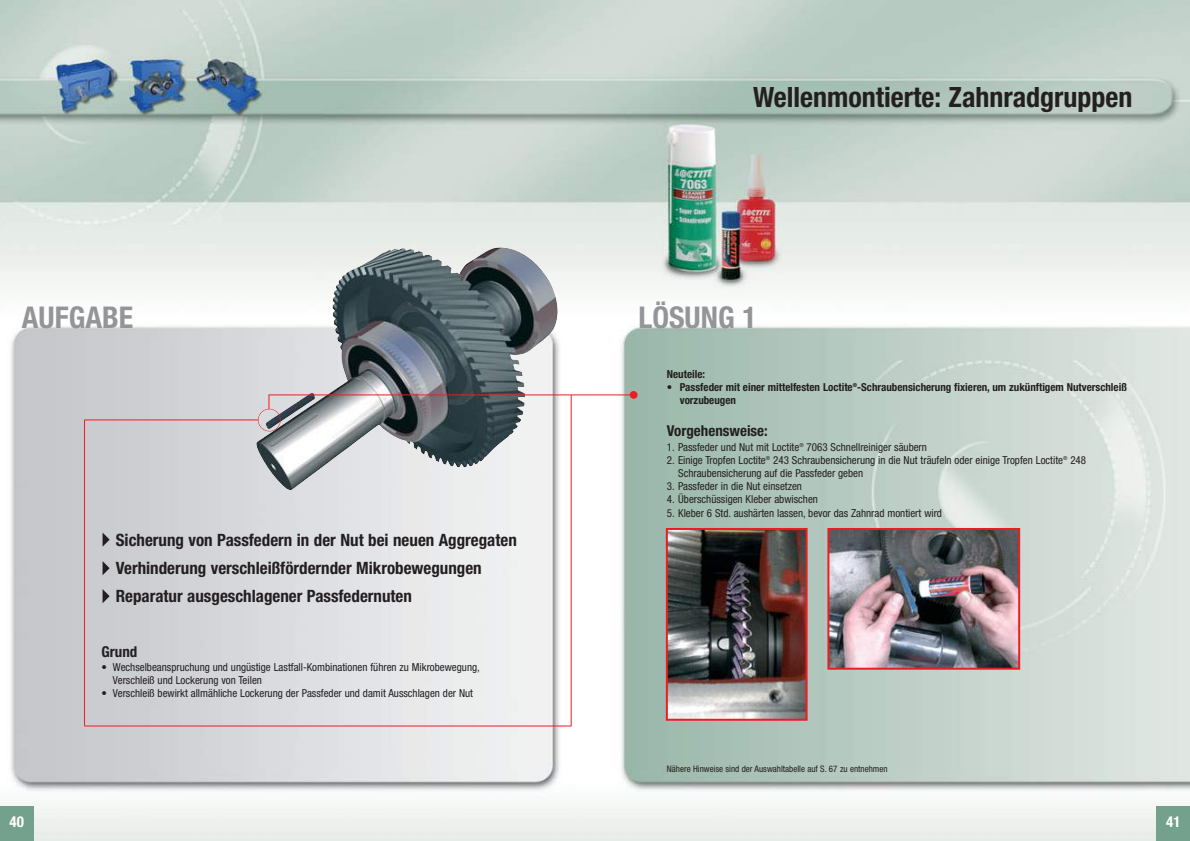
<style>
.page{position:relative;width:1190px;height:841px;background:#fff}
.page>*{position:absolute;margin:0;border:0;box-sizing:border-box;transform-origin:0 0}
.t1{font:700 condensed 30px "Helvetica Neue";color:#939598}
.t2{font:700 condensed 28px "Helvetica Neue";color:#231f20}
.t3{font:700 condensed 17px/28px "Helvetica Neue";color:#231f20}
.t4{font:700 condensed 15px "Helvetica Neue";color:#231f20}
.t5{font:700 condensed 15px "Helvetica Neue";color:#fff}
.t6{font:condensed 11px/13.2px "Helvetica Neue";color:#231f20}
.t7{font:700 condensed 11px/13.2px "Helvetica Neue";color:#231f20}
.t8{font:condensed 9px "Helvetica Neue";color:#231f20}
</style>
<div class="page">
<img style="left:0;top:0;width:1190px;height:841px">
<div style="left:1156px;top:806px;width:34px;height:35px;background:#74a18d"></div>
<div style="left:0;top:807px;width:34px;height:34px;background:#74a18d"></div>
<div style="left:630px;top:391px;width:8px;height:8px;background:#ed1c24;border-radius:50%"></div>
<hr style="left:84px;top:420px;width:1px;height:306px;background:#ed1c24">
<hr style="left:84px;top:726px;width:487px;height:1px;background:#ed1c24">
<hr style="left:571px;top:395px;width:1px;height:331px;background:#ed1c24">
<img style="left:830px;top:531px;width:187px;height:136px">
<div style="left:827px;top:528px;width:193px;height:142px;border:2px solid #ed1c24"></div>
<img style="left:669px;top:531px;width:136px;height:187px">
<div style="left:666px;top:528px;width:142px;height:193px;border:2px solid #ed1c24"></div>
<img style="left:256px;top:315px;width:269px;height:175px">
<svg style="left:103px;top:533px;width:7px;height:14px"></svg>
<svg style="left:103px;top:561px;width:7px;height:14px"></svg>
<svg style="left:103px;top:589px;width:7px;height:14px"></svg>
<div style="left:258px;top:409px;width:23px;height:22px;border:1px solid #ed1c24;border-radius:50%"></div>
<hr style="left:269px;top:395px;width:362px;height:1px;background:#ed1c24">
<hr style="left:84px;top:420px;width:174px;height:1px;background:#ed1c24">
<h1 class="t1" style="left:22px;top:307px;width:113px">AUFGABE</h1>
<h3 class="t3" style="left:116px;top:527px;width:403px">Sicherung von Passfedern in der Nut bei neuen Aggregaten<br>Verhinderung verschleißfördernder Mikrobewegungen<br>Reparatur ausgeschlagener Passfedernuten</h3>
<h3 class="t5" style="left:10px;top:816px;width:16px">40</h3>
<h3 class="t4" style="left:102px;top:646px;width:37px">Grund</h3>
<p class="t6" style="left:113px;top:662px;width:368px;text-indent:-11px">• Wechselbeanspruchung und ungüstige Lastfall-Kombinationen führen zu Mikrobewegung,<br>Verschleiß und Lockerung von Teilen</p>
<p class="t6" style="left:102px;top:688px;width:373px">• Verschleiß bewirkt allmähliche Lockerung der Passfeder und damit Ausschlagen der Nut</p>
<h2 class="t2" style="left:753px;top:87px;width:381px">Wellenmontierte: Zahnradgruppen</h2>
<h1 class="t1" style="left:639px;top:307px;width:120px">LÖSUNG 1</h1>
<p class="t7" style="left:667px;top:368px;width:40px">Neuteile:</p>
<p class="t7" style="left:680px;top:381px;width:449px;text-indent:-13px">• Passfeder mit einer mittelfesten Loctite<sup>®</sup>-Schraubensicherung fixieren, um zukünftigem Nutverschleiß vorzubeugen</p>
<h3 class="t4" style="left:667px;top:426px;width:102px">Vorgehensweise:</h3>
<p class="t6" style="left:667px;top:441px;width:262px">1. Passfeder und Nut mit Loctite<sup>®</sup> 7063 Schnellreiniger säubern</p>
<p class="t6" style="left:678px;top:454px;width:410px;text-indent:-11px">2. Einige Tropfen Loctite<sup>®</sup> 243 Schraubensicherung in die Nut träufeln oder einige Tropfen Loctite<sup>®</sup> 248<br>Schraubensicherung auf die Passfeder geben</p>
<p class="t6" style="left:667px;top:481px;width:137px">3. Passfeder in die Nut einsetzen</p>
<p class="t6" style="left:667px;top:494px;width:153px">4. Überschüssigen Kleber abwischen</p>
<p class="t6" style="left:667px;top:507px;width:277px">5. Kleber 6 Std. aushärten lassen, bevor das Zahnrad montiert wird</p>
<p class="t8" style="left:667px;top:765px;width:222px">Nähere Hinweise sind der Auswahltabelle auf S. 67 zu entnehmen</p>
<h3 class="t5" style="left:1166px;top:816px;width:16px">41</h3>
</div>
